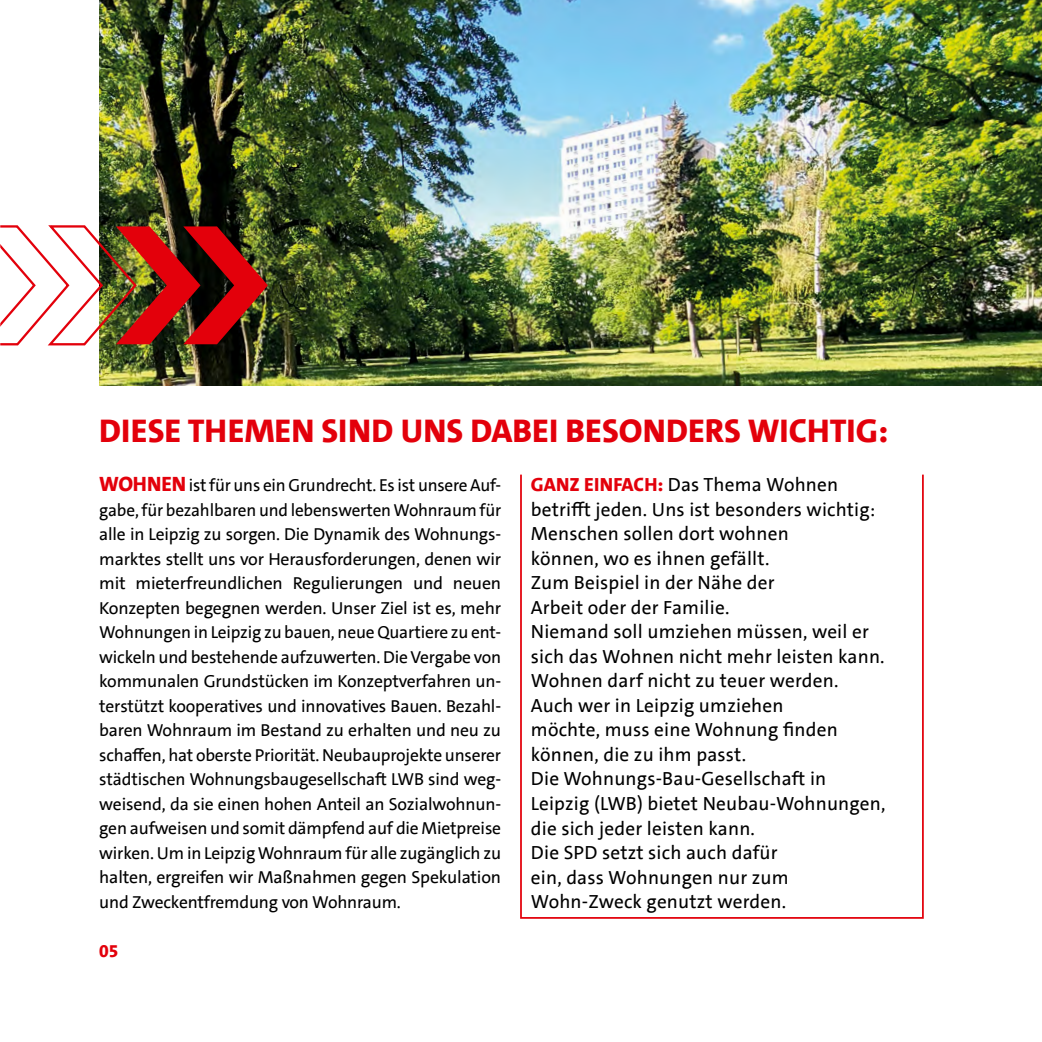
<style>
.page{position:relative;width:1042px;height:1042px;background:#fff}
.page>*{position:absolute;margin:0;border:0;box-sizing:border-box;transform-origin:0 0}
.t1{font:800 33.25px "SPD The Sans";color:#e3000b}
.t2{font:19.25px/24.5px "SPD The Sans";letter-spacing:.01em;color:#000}
.t3{font:17.5px/24.5px "SPD The Sans";letter-spacing:-.01em;color:#000;text-align:justify}
.t4{font:800 17.5px "SPD The Sans";color:#e3000b}
.s1{font-weight:800;font-size:21px;color:#e3000b}
.s2{font-weight:800;color:#e3000b}
</style>
<div class="page">
<div style="left:520px;top:474px;width:404px;height:445px;border:2px solid #e3000b"></div>
<img style="left:99px;top:0;width:943px;height:386px">
<img style="left:0;top:223px;width:268px;height:124px">
<h1 class="t1" style="left:99px;top:410px;width:790px">DIESE THEMEN SIND UNS DABEI BESONDERS WICHTIG:</h1>
<p class="t3" style="left:99px;top:473px;width:403px"><span class="s1">WOHNEN</span> ist für uns ein Grundrecht. Es ist unsere Auf&shy;gabe, für bezahlbaren und lebenswerten Wohnraum für alle in Leipzig zu sorgen. Die Dynamik des Wohnungs&shy;marktes stellt uns vor Herausforderungen, denen wir mit mieterfreundlichen Regulierungen und neuen Konzepten begegnen werden. Unser Ziel ist es, mehr Wohnungen in Leipzig zu bauen, neue Quartiere zu ent&shy;wickeln und bestehende aufzuwerten. Die Vergabe von kommunalen Grundstücken im Konzeptverfahren un&shy;terstützt kooperatives und innovatives Bauen. Bezahl&shy;baren Wohnraum im Bestand zu erhalten und neu zu schaffen, hat oberste Priorität. Neubauprojekte unserer städtischen Wohnungsbaugesellschaft LWB sind weg&shy;weisend, da sie einen hohen Anteil an Sozialwohnun&shy;gen aufweisen und somit dämpfend auf die Mietpreise wirken. Um in Leipzig Wohnraum für alle zugänglich zu halten, ergreifen wir Maßnahmen gegen Spekulation und Zweckentfremdung von Wohnraum.</p>
<p class="t2" style="left:531px;top:473px;width:356px"><span class="s2">GANZ EINFACH:</span> Das Thema Wohnen betrifft jeden. Uns ist besonders wichtig:<br>Menschen sollen dort wohnen<br>können, wo es ihnen gefällt.<br>Zum Beispiel in der Nähe der<br>Arbeit oder der Familie.<br>Niemand soll umziehen müssen, weil er sich das Wohnen nicht mehr leisten kann.<br>Wohnen darf nicht zu teuer werden.<br>Auch wer in Leipzig umziehen<br>möchte, muss eine Wohnung finden können, die zu ihm passt.<br>Die Wohnungs-Bau-Gesellschaft in<br>Leipzig (LWB) bietet Neubau-Wohnungen, die sich jeder leisten kann.<br>Die SPD setzt sich auch dafür<br>ein, dass Wohnungen nur zum<br>Wohn-Zweck genutzt werden.</p>
<p class="t4" style="left:99px;top:940px;width:21px">05</p>
</div>
